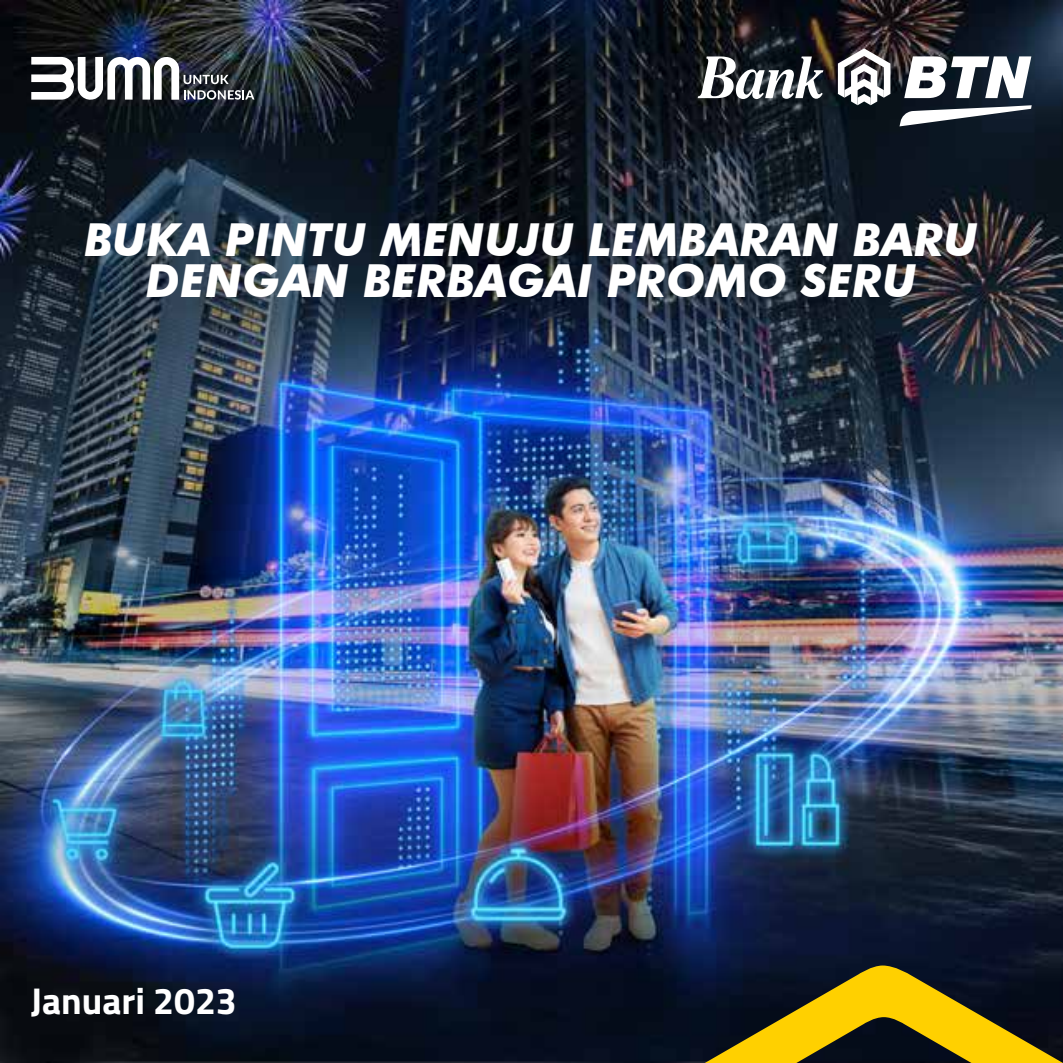
<style>
.page{position:relative;width:1063px;height:1063px;background:#fff}
.page>*{position:absolute;margin:0;border:0;box-sizing:border-box;transform-origin:0 0}
.t1{font:italic 700 45.6px "Futura BT";color:#fff}
.t2{font:italic 700 45.45px "Futura BT";color:#fff}
.t3{font:700 37.35px "Titillium Web";color:#fff}
</style>
<div class="page">
<img style="left:0;top:0;width:1063px;height:1063px">
<svg style="left:698px;top:56px;width:125px;height:43px"></svg>
<svg style="left:904px;top:56px;width:127px;height:42px"></svg>
<svg style="left:900px;top:105px;width:132px;height:21px"></svg>
<svg style="left:838px;top:48px;width:52px;height:57px"></svg>
<svg style="left:31px;top:56px;width:223px;height:44px"></svg>
<svg style="left:701px;top:966px;width:362px;height:97px"></svg>
<p class="t2" style="left:84px;top:212px;width:895px">BUKA PINTU MENUJU LEMBARAN BARU</p>
<p class="t1" style="left:146px;top:254px;width:772px">DENGAN BERBAGAI PROMO SERU</p>
<p class="t3" style="left:31px;top:972px;width:208px">Januari 2023</p>
</div>
